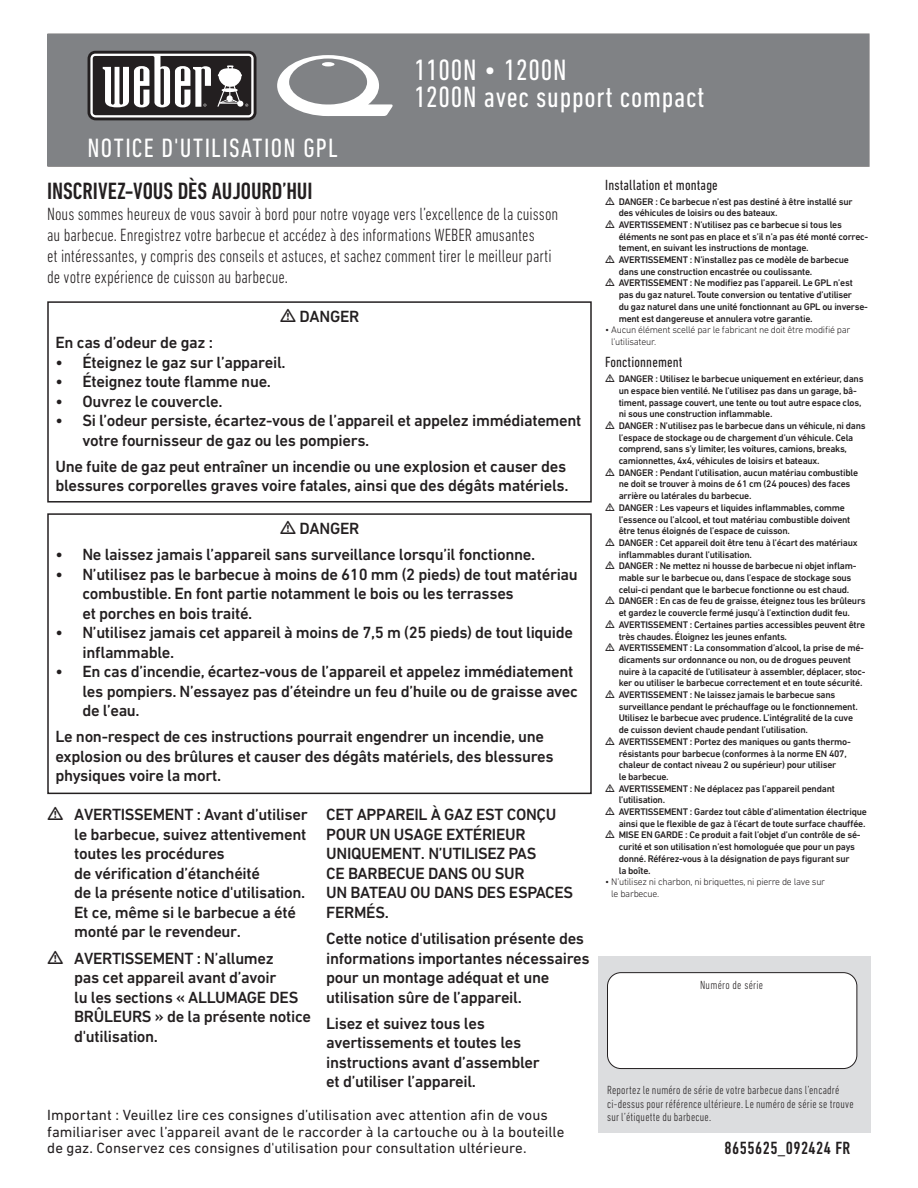
<style>
.page{position:relative;width:918px;height:1188px;background:#fff}
.page>*{position:absolute;margin:0;border:0;box-sizing:border-box;transform-origin:0 0}
.t1{font:condensed 30px/27px "DIN Next LT Pro";letter-spacing:.025em;color:#fff}
.t2{font:condensed 27px "DIN Next LT Pro";letter-spacing:.05em;color:#fff}
.t3{font:500 condensed 24px "DIN Next LT Pro";color:#231f20}
.t4{font:300 condensed 18px/21px "DIN Next LT Pro";color:#231f20}
.t5{font:500 condensed 18px "DIN Next LT Pro";letter-spacing:.025em;color:#231f20}
.t6{font:500 16.5px/19.5px "DIN Next LT Pro";letter-spacing:-.02em;color:#231f20}
.t7{font:15px/16.5px "DIN Next LT Pro";color:#231f20}
.t8{font:condensed 15px "DIN Next LT Pro";letter-spacing:.01em;color:#231f20}
.t9{font:300 condensed 12px/13.5px "DIN Next LT Pro";letter-spacing:.02em;color:#231f20}
.t10{font:500 9.75px/11.7px "DIN Next LT Pro";letter-spacing:-.025em;color:#231f20}
.t11{font:300 9.75px/11.7px "DIN Next LT Pro";letter-spacing:-.025em;color:#231f20}
</style>
<div class="page">
<div style="left:47px;top:33px;width:823px;height:134px;background:#808285"></div>
<svg style="left:88px;top:51px;width:168px;height:69px"></svg>
<svg style="left:90px;top:54px;width:164px;height:63px;background:#787576"></svg>
<svg style="left:277px;top:55px;width:116px;height:61px"></svg>
<div style="left:47px;top:301px;width:545px;height:202px;border:2px solid #231f20"></div>
<div style="left:47px;top:513px;width:545px;height:281px;border:2px solid #231f20"></div>
<div style="left:598px;top:956px;width:273px;height:176px;background:#dcdddf"></div>
<div style="left:608px;top:973px;width:249px;height:96px;background:#fff;border-radius:14px"></div>
<div style="left:607px;top:972px;width:250px;height:97px;border:1px solid #231f20;border-radius:14px"></div>
<h2 class="t2" style="left:88px;top:132px;width:252px">NOTICE D'UTILISATION GPL</h2>
<h1 class="t1" style="left:414px;top:56px;width:292px">1100N • 1200N<br>1200N avec support compact</h1>
<h3 class="t3" style="left:47px;top:178px;width:267px">INSCRIVEZ-VOUS DÈS AUJOURD’HUI</h3>
<p class="t4" style="left:47px;top:204px;width:513px">Nous sommes heureux de vous savoir à bord pour notre voyage vers l’excellence de la cuisson au barbecue. Enregistrez votre barbecue et accédez à des informations WEBER amusantes<br>et intéressantes, y compris des conseils et astuces, et sachez comment tirer le meilleur parti de votre expérience de cuisson au barbecue.</p>
<h3 class="t6" style="left:300px;top:307px;width:61px">DANGER</h3>
<h3 class="t6" style="left:55px;top:333px;width:159px">En cas d’odeur de gaz :</h3>
<h3 class="t6" style="left:55px;top:352px;width:232px">• Éteignez le gaz sur l’appareil.</h3>
<h3 class="t6" style="left:55px;top:372px;width:217px">• Éteignez toute flamme nue.</h3>
<h3 class="t6" style="left:55px;top:391px;width:169px">• Ouvrez le couvercle.</h3>
<h3 class="t6" style="left:82px;top:411px;width:501px;text-indent:-27px">• Si l’odeur persiste, écartez-vous de l’appareil et appelez immédiatement votre fournisseur de gaz ou les pompiers.</h3>
<h3 class="t6" style="left:55px;top:457px;width:515px">Une fuite de gaz peut entraîner un incendie ou une explosion et causer des blessures corporelles graves voire fatales, ainsi que des dégâts matériels.</h3>
<h3 class="t6" style="left:300px;top:519px;width:61px">DANGER</h3>
<h3 class="t6" style="left:55px;top:545px;width:481px">• Ne laissez jamais l’appareil sans surveillance lorsqu’il fonctionne.</h3>
<h3 class="t6" style="left:82px;top:564px;width:497px;text-indent:-27px">• N’utilisez pas le barbecue à moins de 610 mm (2 pieds) de tout matériau combustible. En font partie notamment le bois ou les terrasses<br>et porches en bois traité.</h3>
<h3 class="t6" style="left:82px;top:623px;width:492px;text-indent:-27px">• N’utilisez jamais cet appareil à moins de 7,5 m (25 pieds) de tout liquide inflammable.</h3>
<h3 class="t6" style="left:82px;top:662px;width:497px;text-indent:-27px">• En cas d’incendie, écartez-vous de l’appareil et appelez immédiatement les pompiers. N’essayez pas d’éteindre un feu d’huile ou de graisse avec de l’eau.</h3>
<h3 class="t6" style="left:55px;top:727px;width:500px">Le non-respect de ces instructions pourrait engendrer un incendie, une explosion ou des brûlures et causer des dégâts matériels, des blessures physiques voire la mort.</h3>
<h3 class="t6" style="left:74px;top:805px;width:235px">AVERTISSEMENT : Avant d’utiliser le barbecue, suivez attentivement toutes les procédures<br>de vérification d’étanchéité<br>de la présente notice d'utilisation.<br>Et ce, même si le barbecue a été monté par le revendeur.</h3>
<h3 class="t6" style="left:74px;top:948px;width:238px">AVERTISSEMENT : N’allumez<br>pas cet appareil avant d’avoir<br>lu les sections « ALLUMAGE DES<br>BRÛLEURS » de la présente notice d'utilisation.</h3>
<h3 class="t6" style="left:326px;top:805px;width:248px">CET APPAREIL À GAZ EST CONÇU<br>POUR UN USAGE EXTÉRIEUR<br>UNIQUEMENT. N’UTILISEZ PAS<br>CE BARBECUE DANS OU SUR<br>UN BATEAU OU DANS DES ESPACES<br>FERMÉS.</h3>
<h3 class="t6" style="left:326px;top:929px;width:265px">Cette notice d'utilisation présente des informations importantes nécessaires pour un montage adéquat et une utilisation sûre de l’appareil.</h3>
<h3 class="t6" style="left:326px;top:1013px;width:215px">Lisez et suivez tous les avertissements et toutes les instructions avant d’assembler et d’utiliser l’appareil.</h3>
<p class="t7" style="left:47px;top:1107px;width:519px">Important : Veuillez lire ces consignes d’utilisation avec attention afin de vous familiariser avec l’appareil avant de le raccorder à la cartouche ou à la bouteille de gaz. Conservez ces consignes d'utilisation pour consultation ultérieure.</p>
<h3 class="t8" style="left:605px;top:176px;width:114px">Installation et montage</h3>
<p class="t10" style="left:619px;top:195px;width:251px">DANGER : Ce barbecue n’est pas destiné à être installé sur des véhicules de loisirs ou des bateaux.<br>AVERTISSEMENT : N’utilisez pas ce barbecue si tous les éléments ne sont pas en place et s’il n’a pas été monté correc&shy;tement, en suivant les instructions de montage.<br>AVERTISSEMENT : N’installez pas ce modèle de barbecue dans une construction encastrée ou coulissante.<br>AVERTISSEMENT : Ne modifiez pas l’appareil. Le GPL n’est pas du gaz naturel. Toute conversion ou tentative d’utiliser<br>du gaz naturel dans une unité fonctionnant au GPL ou inverse&shy;ment est dangereuse et annulera votre garantie.</p>
<p class="t11" style="left:611px;top:324px;width:241px;text-indent:-6px">• Aucun élément scellé par le fabricant ne doit être modifié par l’utilisateur.</p>
<h3 class="t8" style="left:605px;top:354px;width:79px">Fonctionnement</h3>
<p class="t10" style="left:619px;top:373px;width:250px">DANGER : Utilisez le barbecue uniquement en extérieur, dans un espace bien ventilé. Ne l’utilisez pas dans un garage, bâ&shy;timent, passage couvert, une tente ou tout autre espace clos, ni sous une construction inflammable.<br>DANGER : N’utilisez pas le barbecue dans un véhicule, ni dans l’espace de stockage ou de chargement d’un véhicule. Cela comprend, sans s’y limiter, les voitures, camions, breaks, camionnettes, 4x4, véhicules de loisirs et bateaux.<br>DANGER : Pendant l’utilisation, aucun matériau combustible ne doit se trouver à moins de 61 cm (24 pouces) des faces arrière ou latérales du barbecue.<br>DANGER : Les vapeurs et liquides inflammables, comme l’essence ou l’alcool, et tout matériau combustible doivent être tenus éloignés de l’espace de cuisson.<br>DANGER : Cet appareil doit être tenu à l’écart des matériaux inflammables durant l’utilisation.<br>DANGER : Ne mettez ni housse de barbecue ni objet inflam&shy;mable sur le barbecue ou, dans l’espace de stockage sous celui-ci pendant que le barbecue fonctionne ou est chaud.<br>DANGER : En cas de feu de graisse, éteignez tous les brûleurs et gardez le couvercle fermé jusqu’à l’extinction dudit feu.<br>AVERTISSEMENT : Certaines parties accessibles peuvent être très chaudes. Éloignez les jeunes enfants.<br>AVERTISSEMENT : La consommation d’alcool, la prise de mé&shy;dicaments sur ordonnance ou non, ou de drogues peuvent nuire à la capacité de l’utilisateur à assembler, déplacer, stoc&shy;ker ou utiliser le barbecue correctement et en toute sécurité.<br>AVERTISSEMENT : Ne laissez jamais le barbecue sans surveillance pendant le préchauffage ou le fonctionnement.<br>Utilisez le barbecue avec prudence. L’intégralité de la cuve<br>de cuisson devient chaude pendant l’utilisation.<br>AVERTISSEMENT : Portez des maniques ou gants thermo&shy;résistants pour barbecue (conformes à la norme EN 407, chaleur de contact niveau 2 ou supérieur) pour utiliser<br>le barbecue.<br>AVERTISSEMENT : Ne déplacez pas l’appareil pendant l’utilisation.<br>AVERTISSEMENT : Gardez tout câble d’alimentation électrique ainsi que le flexible de gaz à l’écart de toute surface chauffée.<br>MISE EN GARDE : Ce produit a fait l’objet d’un contrôle de sé&shy;curité et son utilisation n’est homologuée que pour un pays donné. Référez-vous à la désignation de pays figurant sur<br>la boîte.</p>
<p class="t11" style="left:611px;top:876px;width:215px;text-indent:-6px">• N’utilisez ni charbon, ni briquettes, ni pierre de lave sur le barbecue.</p>
<p class="t9" style="left:700px;top:978px;width:65px">Numéro de série</p>
<p class="t9" style="left:607px;top:1083px;width:248px">Reportez le numéro de série de votre barbecue dans l’encadré ci-dessus pour référence ultérieure. Le numéro de série se trouve sur l’étiquette du barbecue.</p>
<h3 class="t5" style="left:725px;top:1138px;width:127px">8655625_092424 FR</h3>
</div>
